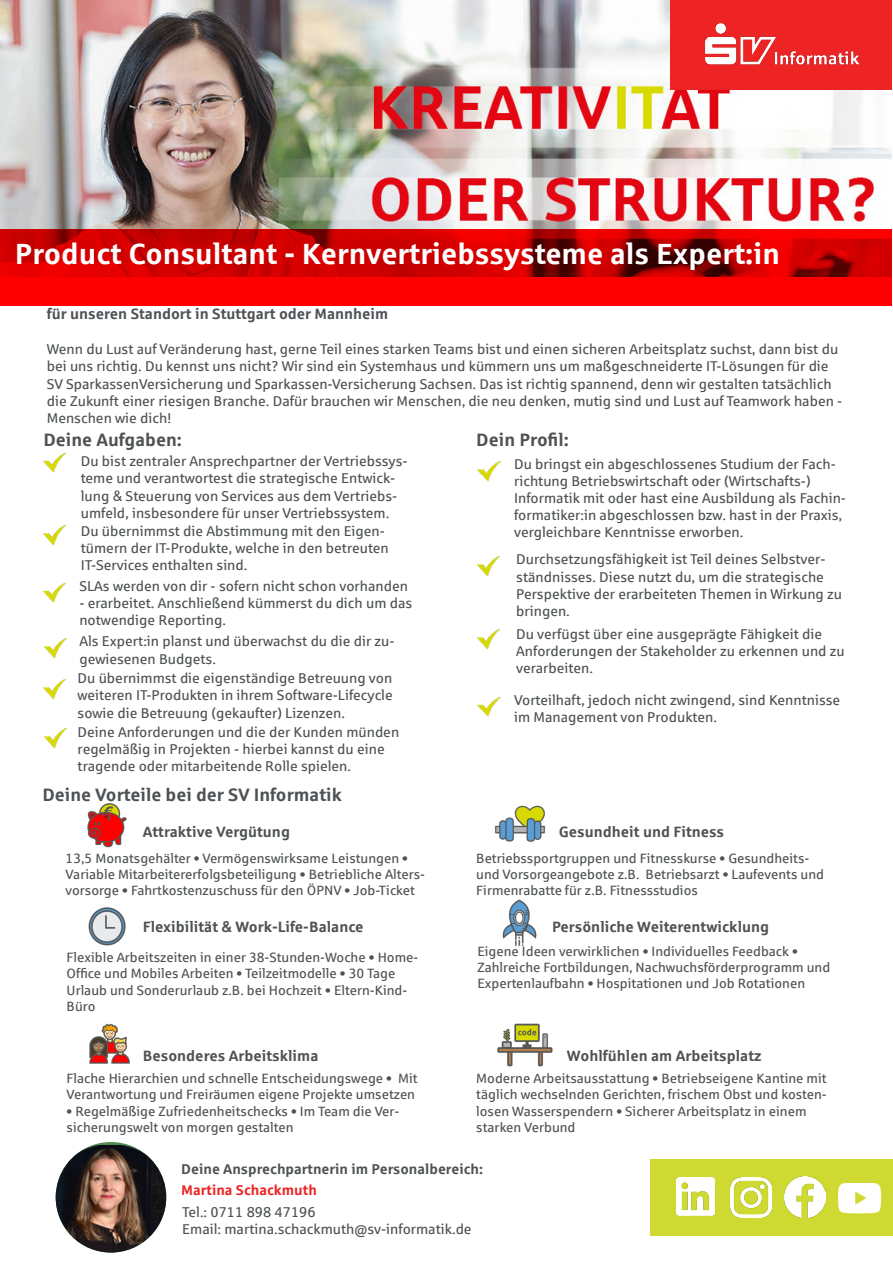
<style>
.page{position:relative;width:893px;height:1263px;background:#fff}
.page>*{position:absolute;margin:0;border:0;box-sizing:border-box;transform-origin:0 0}
.t1{font:700 29.25px "Sparkasse Rg";color:#fff}
.t2{font:700 18px "Sparkasse Rg";color:#4e5254}
.t3{font:700 15px "Sparkasse Rg";color:#4e5254}
.t4{font:14.25px/17.1px "Sparkasse Rg";color:#4e5254}
.t5{font:700 14.25px "Sparkasse Rg";color:#4e5254}
.t6{font:700 14.25px "Sparkasse Rg";color:#ee2324}
.t7{font:13.5px/16.2px "Sparkasse Rg";color:#4e5254}
</style>
<div class="page">
<img style="left:0;top:1px;width:892px;height:228px">
<svg style="left:0;top:229px;width:892px;height:76px;background:#d80000"></svg>
<div style="left:651px;top:1160px;width:242px;height:76px;background:#ceda31"></div>
<img style="left:784px;top:1177px;width:41px;height:41px">
<img style="left:731px;top:1177px;width:40px;height:41px">
<img style="left:677px;top:1178px;width:38px;height:38px">
<img style="left:838px;top:1184px;width:44px;height:30px">
<img style="left:502px;top:899px;width:35px;height:48px">
<img style="left:87px;top:803px;width:40px;height:45px">
<img style="left:88px;top:907px;width:38px;height:39px">
<img style="left:495px;top:805px;width:50px;height:37px">
<img style="left:497px;top:1023px;width:56px;height:44px">
<img style="left:89px;top:1023px;width:41px;height:41px">
<img style="left:43px;top:452px;width:23px;height:21px">
<img style="left:43px;top:525px;width:23px;height:21px">
<img style="left:43px;top:582px;width:23px;height:21px">
<img style="left:477px;top:461px;width:24px;height:21px">
<img style="left:477px;top:556px;width:23px;height:21px">
<div style="left:670px;top:0;width:222px;height:89px;background:#ee2324"></div>
<img style="left:704px;top:23px;width:156px;height:42px">
<img style="left:44px;top:638px;width:23px;height:21px">
<img style="left:477px;top:629px;width:23px;height:21px">
<img style="left:477px;top:696px;width:24px;height:21px">
<img style="left:43px;top:679px;width:23px;height:21px">
<img style="left:44px;top:728px;width:23px;height:21px">
<img style="left:56px;top:1145px;width:110px;height:107px">
<p class="t1" style="left:15px;top:235px;width:767px">Product Consultant - Kernvertriebssysteme als Expert:in</p>
<p class="t3" style="left:47px;top:304px;width:343px">für unseren Standort in Stuttgart oder Mannheim</p>
<p class="t4" style="left:47px;top:340px;width:797px">Wenn du Lust auf Veränderung hast, gerne Teil eines starken Teams bist und einen sicheren Arbeitsplatz suchst, dann bist du bei uns richtig. Du kennst uns nicht? Wir sind ein Systemhaus und kümmern uns um maßgeschneiderte IT-Lösungen für die SV SparkassenVersicherung und Sparkassen-Versicherung Sachsen. Das ist richtig spannend, denn wir gestalten tatsächlich die Zukunft einer riesigen Branche. Dafür brauchen wir Menschen, die neu denken, mutig sind und Lust auf Teamwork haben - Menschen wie dich!</p>
<p class="t2" style="left:43px;top:428px;width:140px">Deine Aufgaben:</p>
<p class="t2" style="left:476px;top:428px;width:94px">Dein Profil:</p>
<p class="t4" style="left:81px;top:452px;width:328px">Du bist zentraler Ansprechpartner der Vertriebssys&shy;teme und verantwortest die strategische Entwick&shy;lung &amp; Steuerung von Services aus dem Vertriebs&shy;umfeld, insbesondere für unser Vertriebssystem.</p>
<p class="t4" style="left:81px;top:522px;width:310px">Du übernimmst die Abstimmung mit den Eigen&shy;tümern der IT-Produkte, welche in den betreuten<br>IT-Services enthalten sind.</p>
<p class="t4" style="left:514px;top:455px;width:333px">Du bringst ein abgeschlossenes Studium der Fach&shy;richtung Betriebswirtschaft oder (Wirtschafts-)<br>Informatik mit oder hast eine Ausbildung als Fachin&shy;formatiker:in abgeschlossen bzw. hast in der Praxis, vergleichbare Kenntnisse erworben.</p>
<p class="t4" style="left:516px;top:550px;width:327px">Durchsetzungsfähigkeit ist Teil deines Selbstver&shy;ständnisses. Diese nutzt du, um die strategische Perspektive der erarbeiteten Themen in Wirkung zu bringen.</p>
<p class="t4" style="left:79px;top:577px;width:330px">SLAs werden von dir - sofern nicht schon vorhanden</p>
<p class="t4" style="left:79px;top:594px;width:334px">- erarbeitet. Anschließend kümmerst du dich um das notwendige Reporting.</p>
<p class="t4" style="left:516px;top:625px;width:330px">Du verfügst über eine ausgeprägte Fähigkeit die<br>Anforderungen der Stakeholder zu erkennen und zu verarbeiten.</p>
<p class="t4" style="left:514px;top:691px;width:328px">Vorteilhaft, jedoch nicht zwingend, sind Kenntnisse im Management von Produkten.</p>
<p class="t4" style="left:79px;top:632px;width:317px">Als Expert:in planst und überwachst du die dir zu&shy;gewiesenen Budgets.</p>
<p class="t4" style="left:78px;top:669px;width:317px;text-align:justify">Du übernimmst die eigenständige Betreuung von weiteren IT-Produkten in ihrem Software-Lifecycle sowie die Betreuung (gekaufter) Lizenzen.</p>
<p class="t4" style="left:78px;top:723px;width:323px">Deine Anforderungen und die der Kunden münden regelmäßig in Projekten - hierbei kannst du eine tragende oder mitarbeitende Rolle spielen.</p>
<p class="t2" style="left:42px;top:783px;width:301px">Deine Vorteile bei der SV Informatik</p>
<p class="t3" style="left:143px;top:822px;width:149px">Attraktive Vergütung</p>
<p class="t3" style="left:559px;top:822px;width:167px">Gesundheit und Fitness</p>
<p class="t7" style="left:66px;top:849px;width:361px">13,5 Monatsgehälter • Vermögenswirksame Leistungen •<br>Variable Mitarbeitererfolgsbeteiligung • Betriebliche Alters&shy;vorsorge • Fahrtkostenzuschuss für den ÖPNV • Job-Ticket</p>
<p class="t7" style="left:476px;top:849px;width:349px">Betriebssportgruppen und Fitnesskurse • Gesundheits&shy;und Vorsorgeangebote z.B. Betriebsarzt • Laufevents und<br>Firmenrabatte für z.B. Fitnessstudios</p>
<p class="t3" style="left:143px;top:917px;width:222px">Flexibilität &amp; Work-Life-Balance</p>
<p class="t3" style="left:552px;top:917px;width:219px">Persönliche Weiterentwicklung</p>
<p class="t7" style="left:67px;top:949px;width:353px">Flexible Arbeitszeiten in einer 38-Stunden-Woche • Home-Office und Mobiles Arbeiten • Teilzeitmodelle • 30 Tage Urlaub und Sonderurlaub z.B. bei Hochzeit • Eltern-Kind-Büro</p>
<p class="t7" style="left:477px;top:942px;width:354px">Eigene Ideen verwirklichen • Individuelles Feedback •<br>Zahlreiche Fortbildungen, Nachwuchsförderprogramm und<br>Expertenlaufbahn • Hospitationen und Job Rotationen</p>
<p class="t3" style="left:143px;top:1046px;width:177px">Besonderes Arbeitsklima</p>
<p class="t3" style="left:567px;top:1046px;width:196px">Wohlfühlen am Arbeitsplatz</p>
<p class="t7" style="left:67px;top:1070px;width:353px">Flache Hierarchien und schnelle Entscheidungswege • Mit<br>Verantwortung und Freiräumen eigene Projekte umsetzen</p>
<p class="t7" style="left:67px;top:1102px;width:334px">• Regelmäßige Zufriedenheitschecks • Im Team die Ver&shy;sicherungswelt von morgen gestalten</p>
<p class="t7" style="left:476px;top:1070px;width:352px">Moderne Arbeitsausstattung • Betriebseigene Kantine mit täglich wechselnden Gerichten, frischem Obst und kosten&shy;losen Wasserspendern • Sicherer Arbeitsplatz in einem starken Verbund</p>
<p class="t5" style="left:181px;top:1159px;width:303px">Deine Ansprechpartnerin im Personalbereich:</p>
<p class="t6" style="left:181px;top:1181px;width:137px">Martina Schackmuth</p>
<p class="t4" style="left:182px;top:1203px;width:135px">Tel.: 0711 898 47196</p>
<p class="t4" style="left:182px;top:1220px;width:291px">Email: martina.schackmuth@sv-informatik.de</p>
</div>
